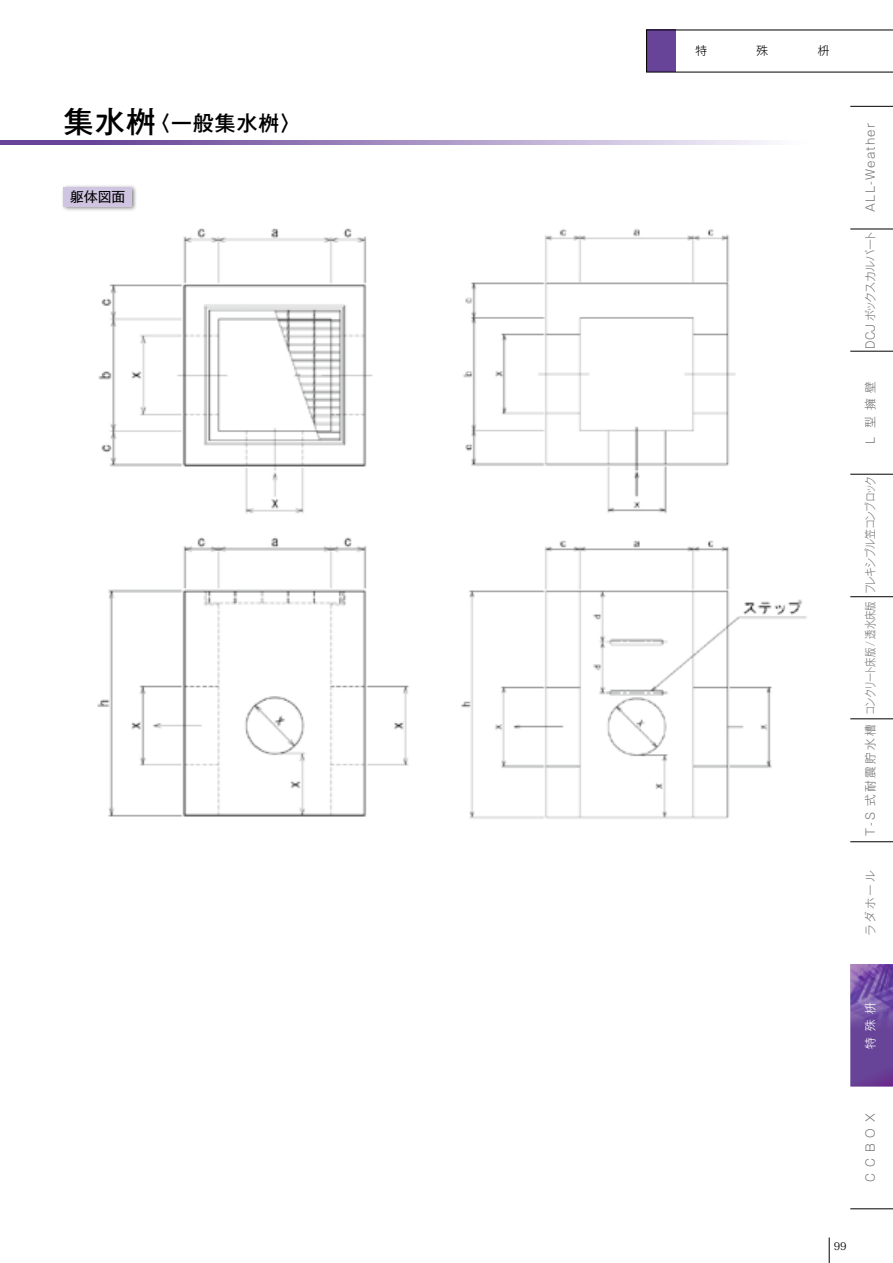
<style>
.page{position:relative;width:893px;height:1263px;background:#fff}
.page>*{position:absolute;margin:0;border:0;box-sizing:border-box;transform-origin:0 0}
.t1{font:500 20.85px "Gothic MB101 Pro";letter-spacing:.05em;color:#000}
.t2{font:13.8px "Gothic MB101 Pro";color:#000}
.t3{font:300 11.7px "Gothic MB101 Pro";color:#727171}
.t4{font:300 11.7px "Gothic MB101 Pro";letter-spacing:-.075em;color:#727171;scale:.85 1}
.t5{font:300 11.7px "Gothic MB101 Pro";letter-spacing:-.095em;color:#727171;scale:.8 1}
.t6{font:300 11.7px "Gothic MB101 Pro";letter-spacing:-.07em;color:#727171;scale:.95 1}
.t7{font:300 11.7px "Gothic MB101 Pro";letter-spacing:.1em;color:#727171}
.t8{font:300 11.7px "Gothic MB101 Pro";color:#000}
.t9{font:300 11.7px "Gothic MB101 Pro";color:#fff}
.t10{font:10.65px "Koz Min Pro";color:#000}
.s1{font-size:29.7px}
</style>
<div class="page">
<svg style="left:829px;top:1237px;width:1px;height:26px"></svg>
<svg style="left:850px;top:1055px;width:43px;height:32px"></svg>
<img style="left:850px;top:964px;width:43px;height:91px">
<svg style="left:646px;top:30px;width:247px;height:42px"></svg>
<hr style="left:850px;top:106px;width:43px;height:1px;background:#000">
<hr style="left:850px;top:229px;width:43px;height:1px;background:#000">
<hr style="left:850px;top:351px;width:43px;height:1px;background:#000">
<hr style="left:850px;top:474px;width:43px;height:1px;background:#000">
<hr style="left:850px;top:596px;width:43px;height:1px;background:#000">
<hr style="left:850px;top:718px;width:43px;height:1px;background:#000">
<hr style="left:850px;top:841px;width:43px;height:1px;background:#000">
<hr style="left:850px;top:1208px;width:43px;height:1px;background:#000">
<svg style="left:0;top:140px;width:769px;height:5px;background:#a38ec1"></svg>
<img style="left:97px;top:228px;width:313px;height:589px">
<div style="left:61px;top:185px;width:75px;height:27px;background:#000;opacity:.5"></div>
<div style="left:64px;top:187px;width:68px;height:19px;background:#cfc5e1"></div>
<img style="left:461px;top:228px;width:346px;height:591px">
<h1 class="t1" style="left:64px;top:106px;width:239px"><span class="s1">集水桝</span>〈一般集水桝〉</h1>
<p class="t2" style="left:70px;top:185px;width:57px">躯体図面</p>
<p class="t8" style="left:695px;top:41px;width:13px">特</p>
<p class="t8" style="left:757px;top:41px;width:13px">殊</p>
<p class="t8" style="left:818px;top:41px;width:13px">枡</p>
<p class="t7" style="left:861px;top:212px;width:91px;rotate:-90deg">ALL-Weather</p>
<p class="t6" style="left:861px;top:349px;width:126px;rotate:-90deg">DCJ ボックスカルバート</p>
<p class="t3" style="left:861px;top:444px;width:64px;rotate:-90deg">L 型擁壁</p>
<p class="t4" style="left:861px;top:594px;width:141px;rotate:-90deg">フレキシブル笠コンブロック</p>
<p class="t5" style="left:861px;top:715px;width:144px;rotate:-90deg">コンクリート床版 / 透水床版</p>
<p class="t3" style="left:861px;top:836px;width:113px;rotate:-90deg">T-S 式耐震貯水槽</p>
<p class="t3" style="left:861px;top:935px;width:67px;rotate:-90deg">ラダホール</p>
<p class="t9" style="left:861px;top:1048px;width:48px;rotate:-90deg">特殊枡</p>
<p class="t3" style="left:861px;top:1182px;width:70px;rotate:-90deg">CCBOX</p>
<p class="t10" style="left:834px;top:1239px;width:15px">99</p>
</div>
